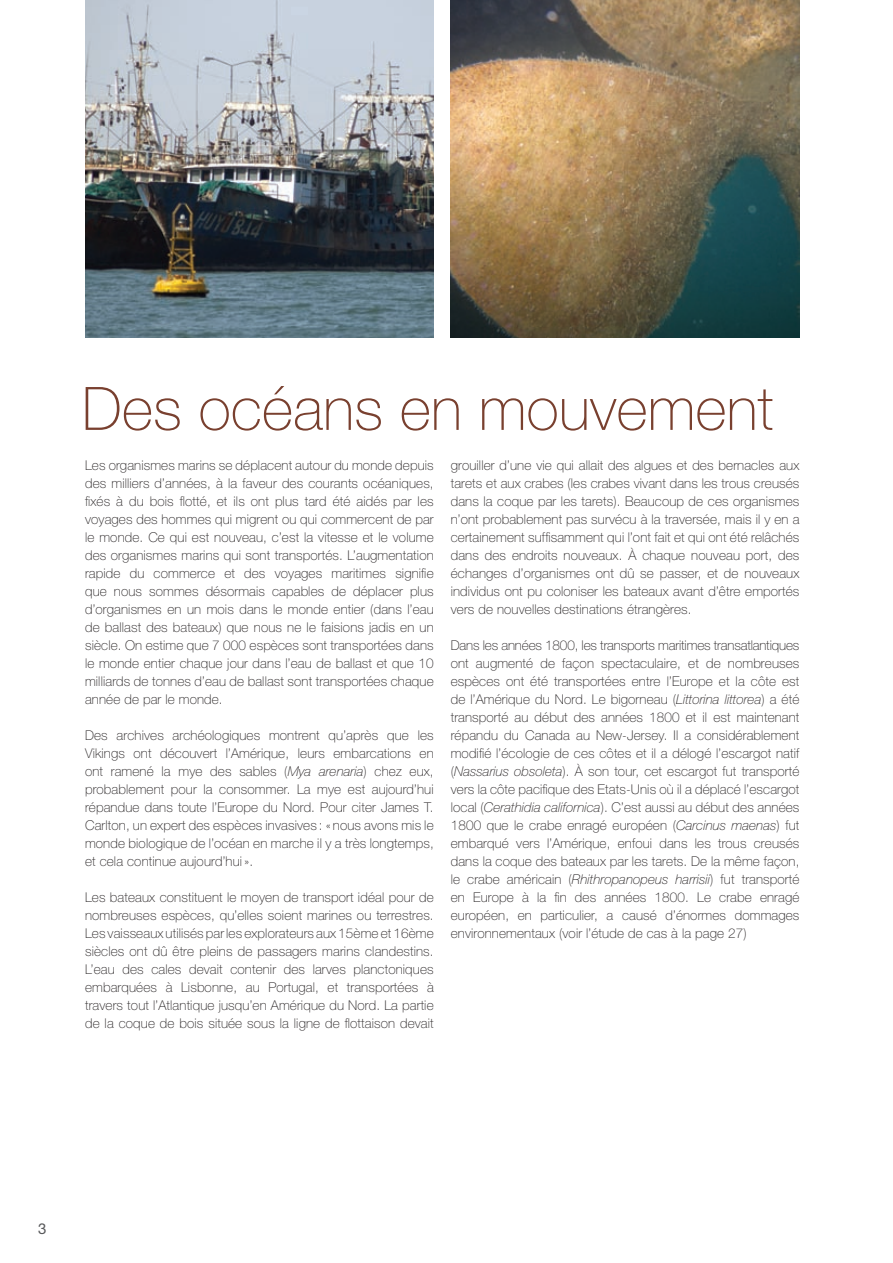
<style>
.page{position:relative;width:893px;height:1263px;background:#fff}
.page>*{position:absolute;margin:0;border:0;box-sizing:border-box;transform-origin:0 0}
.t1{font:100 60px "Helvetica Neue";color:#79402f}
.t2{font:15px "Helvetica Neue";color:#57585a}
.t3{font:100 13.5px/18px "Helvetica Neue";letter-spacing:.01em;color:#231f20;text-align:justify}
.s1{font-style:italic}
</style>
<div class="page">
<img style="left:451px;top:0;width:348px;height:338px">
<img style="left:85px;top:0;width:349px;height:338px">
<p class="t1" style="left:82px;top:374px;width:693px">Des océans en mouvement</p>
<p class="t3" style="left:85px;top:456px;width:350px">Les organismes marins se déplacent autour du monde depuis des milliers d’années, à la faveur des courants océaniques, fixés à du bois flotté, et ils ont plus tard été aidés par les voyages des hommes qui migrent ou qui commercent de par le monde. Ce qui est nouveau, c’est la vitesse et le volume des organismes marins qui sont transportés. L’augmentation rapide du commerce et des voyages maritimes signifie que nous sommes désormais capables de déplacer plus d’organismes en un mois dans le monde entier (dans l’eau de ballast des bateaux) que nous ne le faisions jadis en un siècle. On estime que 7 000 espèces sont transportées dans le monde entier chaque jour dans l’eau de ballast et que 10 milliards de tonnes d’eau de ballast sont transportées chaque année de par le monde.</p>
<p class="t3" style="left:85px;top:726px;width:350px">Des archives archéologiques montrent qu’après que les Vikings ont découvert l’Amérique, leurs embarcations en ont ramené la mye des sables (<span class="s1">Mya arenaria</span>) chez eux, probablement pour la consommer. La mye est aujourd’hui répandue dans toute l’Europe du Nord. Pour citer James T.<br>Carlton, un expert des espèces invasives : « nous avons mis le monde biologique de l’océan en marche il y a très longtemps, et cela continue aujourd’hui».</p>
<p class="t3" style="left:85px;top:888px;width:350px">Les bateaux constituent le moyen de transport idéal pour de nombreuses espèces, qu’elles soient marines ou terrestres.<br>Les vaisseaux utilisés par les explorateurs aux 15ème et 16ème siècles ont dû être pleins de passagers marins clandestins.<br>L’eau des cales devait contenir des larves planctoniques embarquées à Lisbonne, au Portugal, et transportées à travers tout l’Atlantique jusqu’en Amérique du Nord. La partie de la coque de bois située sous la ligne de flottaison devait</p>
<p class="t3" style="left:451px;top:456px;width:350px">grouiller d’une vie qui allait des algues et des bernacles aux tarets et aux crabes (les crabes vivant dans les trous creusés dans la coque par les tarets). Beaucoup de ces organismes n’ont probablement pas survécu à la traversée, mais il y en a certainement suffisamment qui l’ont fait et qui ont été relâchés dans des endroits nouveaux. À chaque nouveau port, des échanges d’organismes ont dû se passer, et de nouveaux individus ont pu coloniser les bateaux avant d’être emportés vers de nouvelles destinations étrangères.</p>
<p class="t3" style="left:451px;top:636px;width:350px">Dans les années 1800, les transports maritimes transatlantiques ont augmenté de façon spectaculaire, et de nombreuses espèces ont été transportées entre l’Europe et la côte est de l’Amérique du Nord. Le bigorneau (<span class="s1">Littorina littorea</span>) a été transporté au début des années 1800 et il est maintenant répandu du Canada au New-Jersey. Il a considérablement modifié l’écologie de ces côtes et il a délogé l’escargot natif (<span class="s1">Nassarius obsoleta</span>). À son tour, cet escargot fut transporté vers la côte pacifique des Etats-Unis où il a déplacé l’escargot local (<span class="s1">Cerathidia californica</span>). C’est aussi au début des années 1800 que le crabe enragé européen (<span class="s1">Carcinus maenas</span>) fut embarqué vers l’Amérique, enfoui dans les trous creusés dans la coque des bateaux par les tarets. De la même façon, le crabe américain (<span class="s1">Rhithropanopeus harrisii</span>) fut transporté en Europe à la fin des années 1800. Le crabe enragé européen, en particulier, a causé d’énormes dommages environnementaux (voir l’étude de cas à la page 27)</p>
<p class="t2" style="left:38px;top:1219px;width:10px">3</p>
</div>
